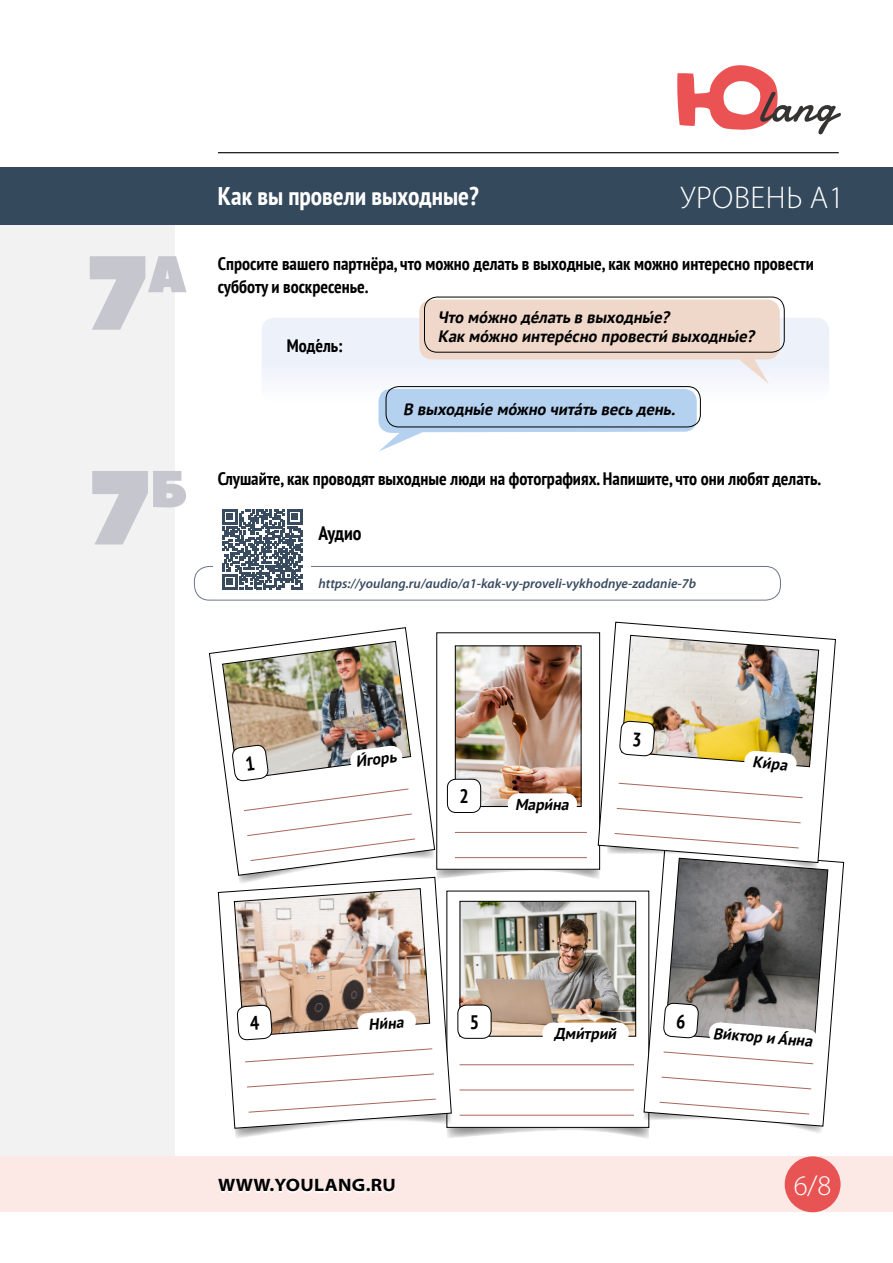
<style>
.page{position:relative;width:893px;height:1263px;background:#fff}
.page>*{position:absolute;margin:0;border:0;box-sizing:border-box;transform-origin:0 0}
.t1{font:105px/214.6px "Peace Sans";color:#c5c6ce}
.t2{font:300 31.5px "Myriad Pro";letter-spacing:.02em;color:#fff}
.t3{font:300 28.5px "Myriad Pro";color:#fff}
.t4{font:700 condensed 25.5px "PT Sans";color:#fff}
.t5{font:700 condensed 19.5px "PT Sans";letter-spacing:-.01em;color:#000}
.t6{font:700 condensed 18px/22.5px "PT Sans";color:#000}
.t7{font:700 semi-expanded 18px "Myriad Pro";letter-spacing:.02em;color:#000}
.t8{font:italic 700 16.5px/19.8px "PT Sans";color:#000}
.t9{font:italic 700 15.75px "PT Sans";color:#000}
.t10{font:italic 600 13.5px "Myriad Pro";color:#394b5f}
</style>
<div class="page">
<div style="left:0;top:184px;width:174px;height:996px;background:#f3f2f2"></div>
<div style="left:0;top:1156px;width:893px;height:56px;background:#fce9e5"></div>
<svg style="left:218px;top:1180px;width:177px;height:13px"></svg>
<div style="left:785px;top:1156px;width:56px;height:56px;background:#e85454;border-radius:50%"></div>
<div style="left:0;top:167px;width:893px;height:57px;background:#34495c"></div>
<hr style="left:218px;top:152px;width:621px;height:1px;background:#000">
<svg style="left:677px;top:65px;width:164px;height:69px"></svg>
<div style="left:261px;top:318px;width:568px;height:84px;background:#edf1fa;border-radius:13px"></div>
<svg style="left:378px;top:300px;width:402px;height:151px"></svg>
<div style="left:424px;top:297px;width:361px;height:56px;border:1px solid #000;border-radius:13px"></div>
<div style="left:386px;top:386px;width:315px;height:41px;border:1px solid #000;border-radius:13px"></div>
<div style="left:194px;top:566px;width:587px;height:34px;border:1px solid #6d7586;border-radius:15px"></div>
<svg style="left:209px;top:627px;width:198px;height:125px"></svg>
<hr style="left:460px;top:1064px;width:174px;height:1px;background:#a7675a">
<hr style="left:460px;top:1089px;width:174px;height:1px;background:#a7675a">
<svg style="left:644px;top:861px;width:200px;height:257px"></svg>
<svg style="left:661px;top:1076px;width:151px;height:14px"></svg>
<svg style="left:597px;top:621px;width:239px;height:242px"></svg>
<svg style="left:218px;top:891px;width:233px;height:232px"></svg>
<svg style="left:246px;top:1073px;width:189px;height:15px"></svg>
<svg style="left:234px;top:1098px;width:590px;height:41px"></svg>
<div style="left:213px;top:500px;width:98px;height:98px;background:#fff"></div>
<svg style="left:222px;top:509px;width:80px;height:80px"></svg>
<img style="left:222px;top:634px;width:607px;height:430px">
<h1 class="t1" style="left:86px;top:189px;width:103px">7<sup>а<br></sup>7<sup>б</sup></h1>
<h3 class="t4" style="left:218px;top:179px;width:262px">Как вы провели выходные?</h3>
<h2 class="t2" style="left:680px;top:180px;width:165px">УРОВЕНЬ A1</h2>
<p class="t6" style="left:218px;top:252px;width:597px">Спросите вашего партнёра, что можно делать в выходные, как можно интересно провести субботу и воскресенье.</p>
<p class="t6" style="left:287px;top:334px;width:57px">Моде́ль:</p>
<p class="t8" style="left:438px;top:307px;width:322px">Что мо́жно де́латьв выходны́е?<br>Как мо́жно интере́сно провести́выходны́е?</p>
<p class="t8" style="left:403px;top:399px;width:277px">В выходны́е мо́жно чита́тьвесьдень.</p>
<p class="t6" style="left:218px;top:467px;width:605px">Слушайте, как проводят выходные люди на фотографиях. Напишите, что они любят делать.</p>
<p class="t5" style="left:318px;top:520px;width:45px">Аудио</p>
<p class="t10" style="left:318px;top:575px;width:379px">https://youlang.ru/audio/a1-kak-vy-proveli-vykhodnye-zadanie-7b</p>
<p class="t9" style="left:354px;top:751px;width:42px;rotate:-7deg">И́горь</p>
<p class="t5" style="left:459px;top:784px;width:11px">2</p>
<p class="t9" style="left:515px;top:794px;width:59px">Мари́на</p>
<p class="t9" style="left:753px;top:752px;width:36px;rotate:4deg">Ки́ра</p>
<p class="t9" style="left:368px;top:1014px;width:37px;rotate:-4deg">Ни́на</p>
<p class="t5" style="left:470px;top:1009px;width:11px">5</p>
<p class="t9" style="left:554px;top:1023px;width:67px">Дми́трий</p>
<p class="t9" style="left:714px;top:1023px;width:101px;rotate:4deg">Ви́ктор и А́нна</p>
<p class="t7" style="left:218px;top:1175px;width:179px">WWW.YOULANG.RU</p>
<h3 class="t3" style="left:794px;top:1170px;width:39px">6/8</h3>
</div>
